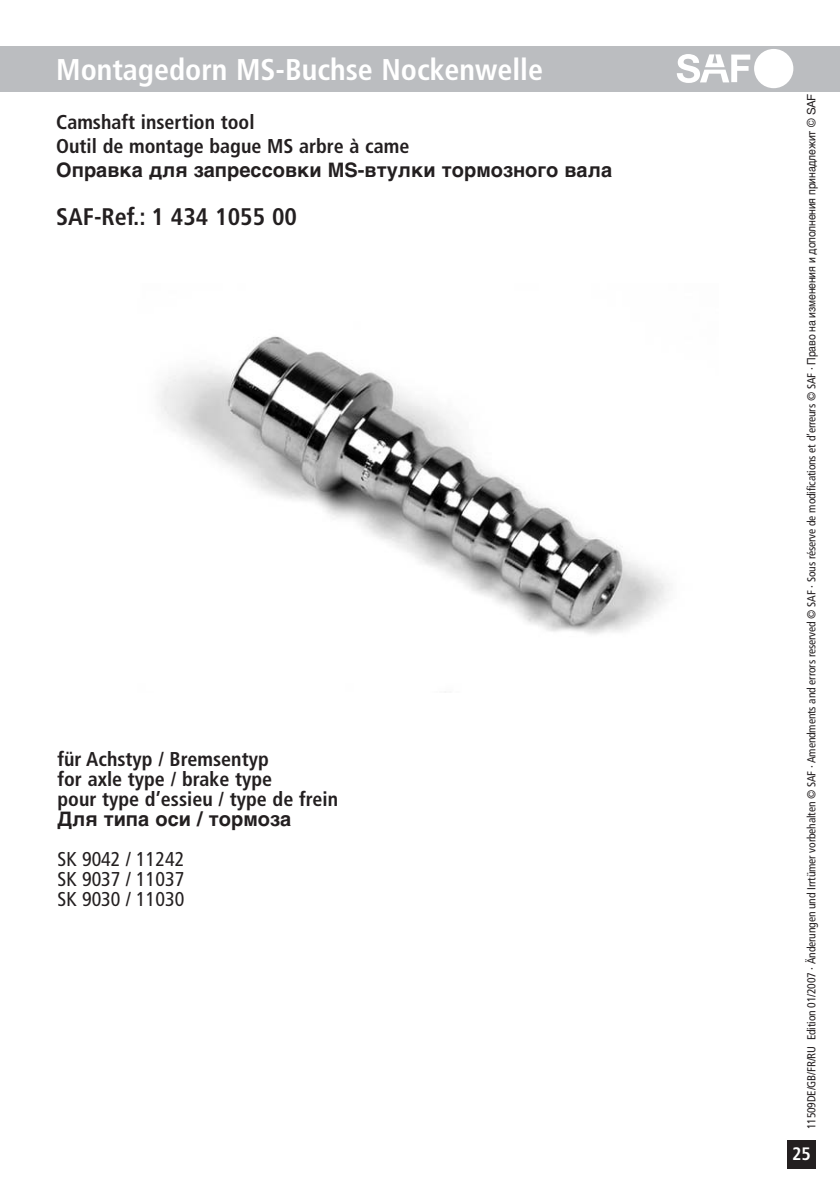
<style>
.page{position:relative;width:840px;height:1191px;background:#fff}
.page>*{position:absolute;margin:0;border:0;box-sizing:border-box;transform-origin:0 0}
.t1{font:700 condensed 30px "Frutiger";color:#fff}
.t2{font:700 condensed 24px "Frutiger";color:#231f20}
.t3{font:700 condensed 20px/20px "Frutiger";color:#231f20}
.t4{font:700 20px "Helvetica Cyr";color:#231f20}
.t5{font:condensed 20px/20px "Frutiger";color:#231f20;text-align:justify}
.t6{font:700 condensed 18px "Frutiger";color:#fff}
.t7{font:condensed 11.6px "Frutiger";letter-spacing:-.015em;color:#231f20}
.s1{font-family:"Helvetica Cyr Upright";font-stretch:normal}
</style>
<div class="page">
<div style="left:0;top:46px;width:839px;height:45px;background:#bbbdc0"></div>
<div style="left:753px;top:49px;width:39px;height:39px;background:#fff;border-radius:50%"></div>
<svg style="left:677px;top:54px;width:72px;height:29px"></svg>
<div style="left:786px;top:1140px;width:29px;height:28px;background:#231f20"></div>
<img style="left:158px;top:336px;width:511px;height:299px">
<h1 class="t1" style="left:56px;top:57px;width:488px">Montagedorn MS-Buchse Nockenwelle</h1>
<h3 class="t3" style="left:56px;top:112px;width:354px;line-height:24px">Camshaft insertion tool<br>Outil de montage bague MS arbre à came</h3>
<h3 class="t4" style="left:56px;top:163px;width:557px">Оправка для запрессовки MS-втулки тормозного вала</h3>
<h2 class="t2" style="left:56px;top:207px;width:242px">SAF-Ref.: 1 434 1055 00</h2>
<h3 class="t3" style="left:57px;top:751px;width:282px">für Achstyp / Bremsentyp<br>for axle type / brake type<br>pour type d’essieu / type de frein</h3>
<h3 class="t4" style="left:57px;top:812px;width:235px">Для типа оси / тормоза</h3>
<h3 class="t5" style="left:57px;top:851px;width:128px">SK 9042 / 11242<br>SK 9037 / 11037<br>SK 9030 / 11030</h3>
<p class="t7" style="left:806px;top:1129px;width:1037px;rotate:-90deg">11509DE/GB/FR/RU Edition 01/2007 · Änderungen und Irrtümer vorbehalten © SAF · Amendments and errors reserved © SAF · Sous réserve de modifications et d’erreurs © SAF · <span class="s1">Право на изменения и дополнения принадлежит © SAF</span></p>
<h3 class="t6" style="left:791px;top:1146px;width:20px">25</h3>
</div>
